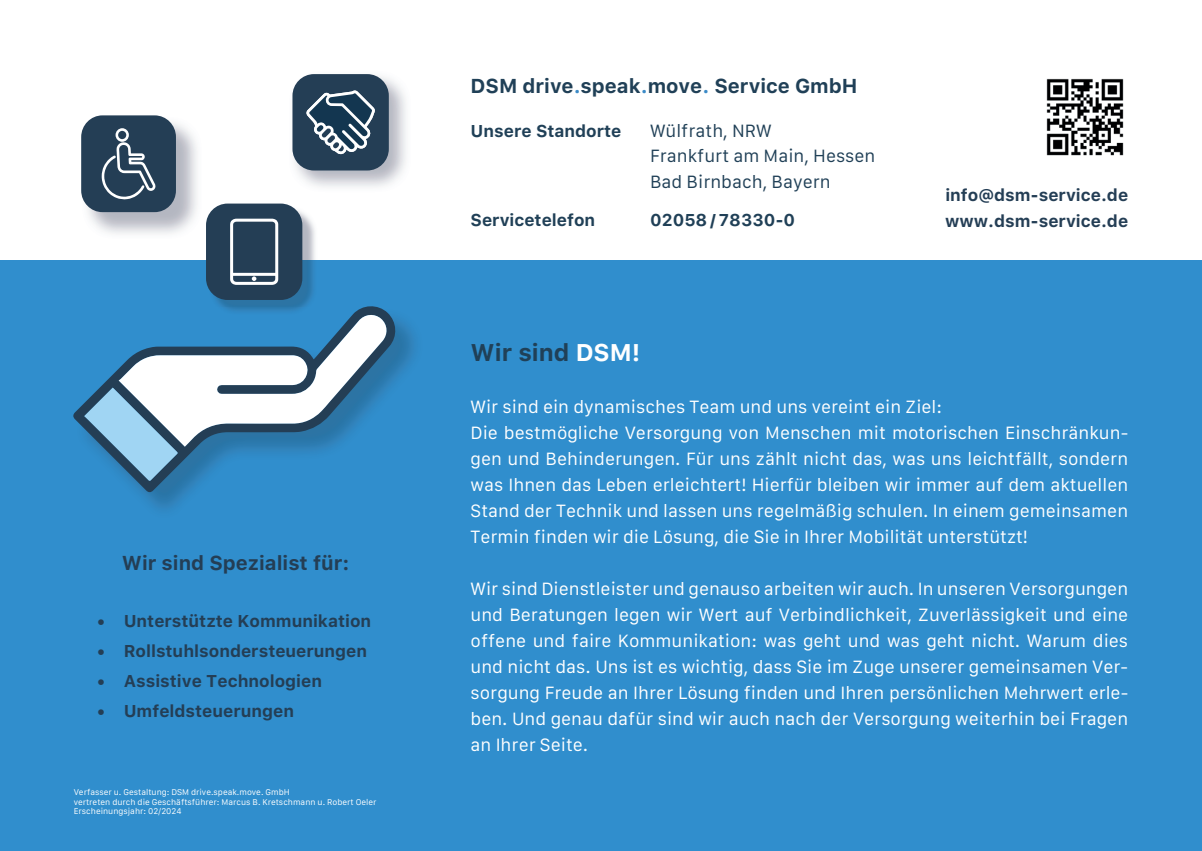
<style>
.page{position:relative;width:1202px;height:851px;background:#fff}
.page>*{position:absolute;margin:0;border:0;box-sizing:border-box;transform-origin:0 0}
.t1{font:700 24px "Galvji";color:#204057}
.t2{font:700 20px "Galvji";color:#204057}
.t3{font:700 20px "Galvji";color:#243e55}
.t4{font:17px/26px "Galvji";color:#fff}
.t5{font:700 17px/26.8px "Galvji";color:#243e55}
.t6{font:17px/25.4px "Galvji";color:#204057}
.t7{font:700 17px "Galvji";color:#204057}
.t8{font:8px/9.6px "Galvji";color:#fff}
.s1{color:#3b8ac7}
.s2{color:#fff}
</style>
<div class="page">
<div style="left:0;top:261px;width:1202px;height:589px;background:#308ecd"></div>
<img style="left:1046px;top:78px;width:78px;height:78px">
<img style="left:82px;top:118px;width:115px;height:116px">
<div style="left:81px;top:115px;width:95px;height:97px;background:#243e55;border-radius:21px"></div>
<svg style="left:102px;top:128px;width:54px;height:71px"></svg>
<img style="left:209px;top:210px;width:108px;height:93px">
<div style="left:206px;top:203px;width:96px;height:97px;background:#243e55;border-radius:22px"></div>
<svg style="left:230px;top:219px;width:48px;height:66px"></svg>
<img style="left:293px;top:74px;width:113px;height:113px">
<div style="left:292px;top:74px;width:97px;height:96px;background:#243e55;border-radius:22px"></div>
<svg style="left:306px;top:90px;width:69px;height:65px"></svg>
<svg style="left:73px;top:303px;width:325px;height:189px"></svg>
<svg style="left:84px;top:313px;width:304px;height:168px"></svg>
<p class="t3" style="left:122px;top:550px;width:229px">Wir sind Spezialist für:</p>
<p class="t5" style="left:97px;top:607px;width:276px">• Unterstützte Kommunikation</p>
<p class="t5" style="left:97px;top:637px;width:272px">• Rollstuhlsondersteuerungen</p>
<p class="t5" style="left:97px;top:667px;width:227px">• Assistive Technologien</p>
<p class="t5" style="left:97px;top:697px;width:199px">• Umfeldsteuerungen</p>
<p class="t8" style="left:74px;top:787px;width:304px">Verfasser u. Gestaltung: DSM drive.speak.move. GmbH<br>vertreten durch die Geschäftsführer: Marcus B. Kretschmann u. Robert Oeler<br>Erscheinungsjahr: 02/2024</p>
<p class="t2" style="left:471px;top:74px;width:388px">DSM drive<span class="s1">.</span>speak<span class="s1">.</span>move<span class="s1">.</span> Service GmbH</p>
<p class="t7" style="left:471px;top:120px;width:152px">Unsere Standorte</p>
<p class="t7" style="left:471px;top:209px;width:126px">Servicetelefon</p>
<p class="t6" style="left:650px;top:118px;width:227px">Wülfrath, NRW<br>Frankfurt am Main, Hessen<br>Bad Birnbach, Bayern</p>
<p class="t7" style="left:650px;top:209px;width:147px">02058 / 78330-0</p>
<p class="t5" style="left:945px;top:181px;width:185px">info@dsm-service.de www.dsm-service.de</p>
<h1 class="t1" style="left:471px;top:338px;width:171px">Wir sind <span class="s2">DSM!</span></h1>
<p class="t4" style="left:471px;top:394px;width:659px">Wir sind ein dynamisches Team und uns vereint ein Ziel:<br>Die bestmögliche Versorgung von Menschen mit motorischen Einschränkun&shy;gen und Behinderungen. Für uns zählt nicht das, was uns leichtfällt, sondern was Ihnen das Leben erleichtert! Hierfür bleiben wir immer auf dem aktuellen Stand der Technik und lassen uns regelmäßig schulen. In einem gemeinsamen Termin finden wir die Lösung, die Sie in Ihrer Mobilität unterstützt!</p>
<p class="t4" style="left:471px;top:576px;width:659px;text-align:justify">Wir sind Dienstleister und genauso arbeiten wir auch. In unseren Versorgungen und Beratungen legen wir Wert auf Verbindlichkeit, Zuverlässigkeit und eine offene und faire Kommunikation: was geht und was geht nicht. Warum dies und nicht das. Uns ist es wichtig, dass Sie im Zuge unserer gemeinsamen Ver&shy;sorgung Freude an Ihrer Lösung finden und Ihren persönlichen Mehrwert erle&shy;ben. Und genau dafür sind wir auch nach der Versorgung weiterhin bei Fragen an Ihrer Seite.</p>
</div>
